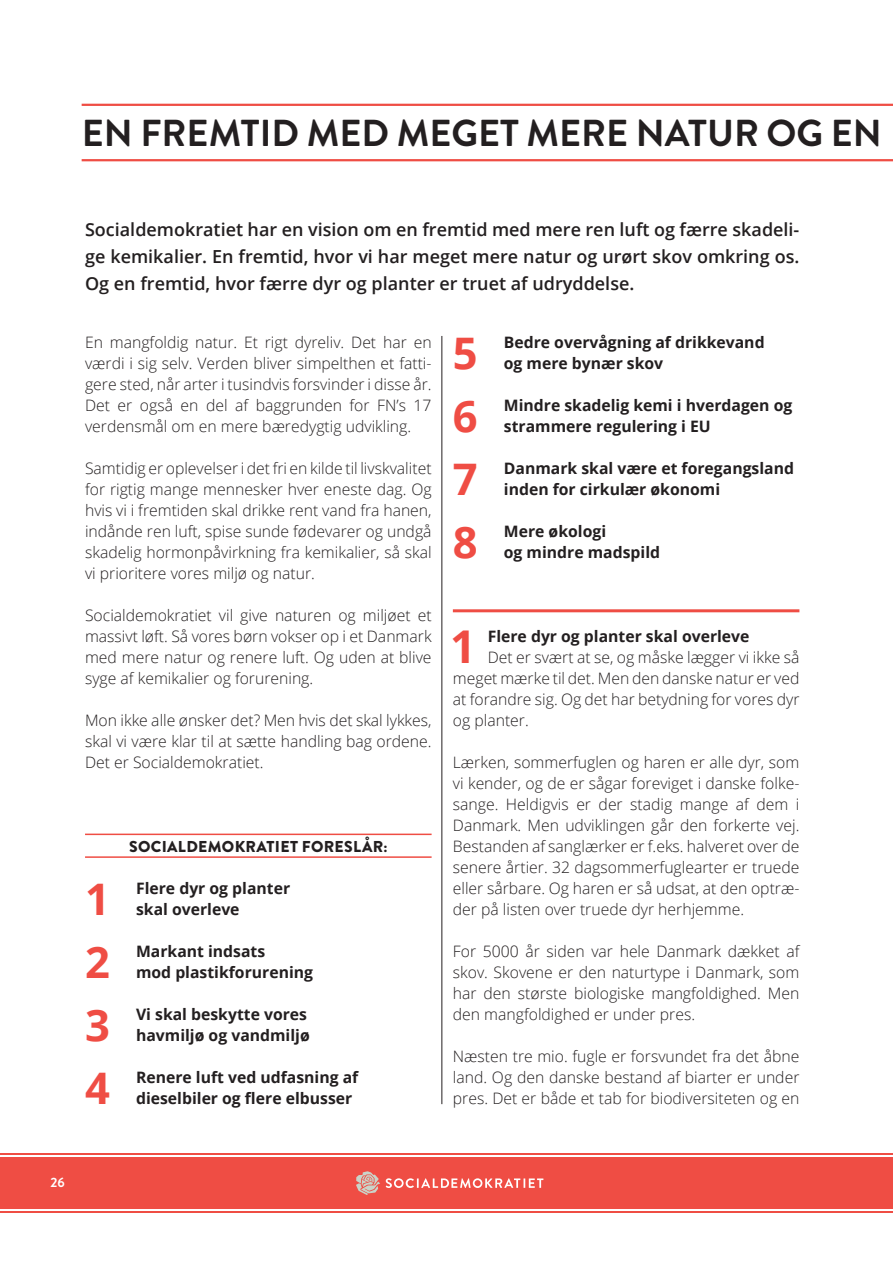
<style>
.page{position:relative;width:893px;height:1263px;background:#fff}
.page>*{position:absolute;margin:0;border:0;box-sizing:border-box;transform-origin:0 0}
.t1{font:700 45.15px "Open Sans";color:#ef4d44}
.t2{font:700 43.5px "Open Sans";color:#ef4d44}
.t3{font:700 37.5px "Brandon Grotesque";color:#231f20}
.t4{font:600 18px/27px "Open Sans";color:#231f20;text-align:justify}
.t5{font:300 15.75px/21px "Open Sans";color:#231f20;text-align:justify}
.t6{font:700 15.75px/21px "Open Sans";color:#231f20}
.t7{font:900 15.75px "Brandon Grotesque";letter-spacing:.02em;color:#231f20}
.t8{font:700 13.5px "Brandon Grotesque";color:#fff}
</style>
<div class="page">
<hr style="left:85px;top:833px;width:347px;height:2px;background:#ef4d44">
<hr style="left:85px;top:856px;width:347px;height:2px;background:#ef4d44">
<hr style="left:453px;top:609px;width:346px;height:3px;background:#ef4d44">
<hr style="left:82px;top:104px;width:811px;height:2px;background:#ef4d44">
<hr style="left:82px;top:159px;width:811px;height:2px;background:#ef4d44">
<div style="left:0;top:1157px;width:893px;height:52px;background:#ef4d44"></div>
<hr style="left:0;top:1153px;width:893px;height:2px;background:#ef4d44">
<hr style="left:0;top:1211px;width:893px;height:2px;background:#ef4d44">
<svg style="left:356px;top:1171px;width:24px;height:24px"></svg>
<svg style="left:386px;top:1178px;width:157px;height:10px"></svg>
<hr style="left:441px;top:336px;width:1px;height:768px;background:#231f20">
<h3 class="t3" style="left:82px;top:107px;width:801px">EN FREMTID MED MEGET MERE NATUR OG EN</h3>
<p class="t4" style="left:85px;top:215px;width:716px">Socialdemokratiet har en vision om en fremtid med mere ren luft og færre skadeli&shy;ge kemikalier. En fremtid, hvor vi har meget mere natur og urørt skov omkring os.<br>Og en fremtid, hvor færre dyr og planter er truet af udryddelse.</p>
<p class="t5" style="left:85px;top:331px;width:348px;text-align:left">En mangfoldig natur. Et rigt dyreliv. Det har en værdi i sig selv. Verden bliver simpelthen et fatti&shy;gere sted, når arter i tusindvis forsvinder i disse år.<br>Det er også en del af baggrunden for FN’s 17 verdensmål om en mere bæredygtig udvikling.</p>
<p class="t5" style="left:85px;top:457px;width:348px">Samtidig er oplevelser i det fri en kilde til livskvalitet for rigtig mange mennesker hver eneste dag. Og hvis vi i fremtiden skal drikke rent vand fra hanen, indånde ren luft, spise sunde fødevarer og undgå skadelig hormonpåvirkning fra kemikalier, så skal vi prioritere vores miljø og natur.</p>
<p class="t5" style="left:85px;top:604px;width:348px">Socialdemokratiet vil give naturen og miljøet et massivt løft. Så vores børn vokser op i et Danmark med mere natur og renere luft. Og uden at blive syge af kemikalier og forurening.</p>
<p class="t5" style="left:85px;top:709px;width:348px;text-align:left">Mon ikke alle ønsker det? Men hvis det skal lykkes, skal vi være klar til at sætte handling bag ordene.<br>Det er Socialdemokratiet.</p>
<p class="t7" style="left:129px;top:835px;width:260px">SOCIALDEMOKRATIET FORESLÅR:</p>
<h2 class="t2" style="left:85px;top:868px;width:26px">1</h2>
<p class="t6" style="left:136px;top:877px;width:156px">Flere dyr og planter skal overleve</p>
<h2 class="t2" style="left:85px;top:931px;width:26px">2</h2>
<p class="t6" style="left:136px;top:940px;width:178px">Markant indsats<br>mod plastikforurening</p>
<h2 class="t2" style="left:85px;top:994px;width:26px">3</h2>
<p class="t6" style="left:136px;top:1003px;width:175px">Vi skal beskytte vores havmiljø og vandmiljø</p>
<h2 class="t2" style="left:85px;top:1057px;width:26px">4</h2>
<p class="t6" style="left:136px;top:1066px;width:224px">Renere luft ved udfasning af dieselbiler og flere elbusser</p>
<h2 class="t2" style="left:453px;top:322px;width:26px">5</h2>
<p class="t6" style="left:504px;top:331px;width:262px">Bedre overvågning af drikkevand og mere bynær skov</p>
<h2 class="t2" style="left:453px;top:385px;width:26px">6</h2>
<p class="t6" style="left:504px;top:394px;width:290px">Mindre skadelig kemi i hverdagen og strammere regulering i EU</p>
<h2 class="t2" style="left:453px;top:448px;width:26px">7</h2>
<p class="t6" style="left:504px;top:457px;width:292px">Danmark skal være et foregangsland inden for cirkulær økonomi</p>
<h2 class="t2" style="left:453px;top:511px;width:26px">8</h2>
<p class="t6" style="left:504px;top:520px;width:158px">Mere økologi<br>og mindre madspild</p>
<h1 class="t1" style="left:450px;top:615px;width:27px">1</h1>
<p class="t6" style="left:488px;top:625px;width:263px">Flere dyr og planter skal overleve</p>
<p class="t5" style="left:453px;top:646px;width:348px;text-indent:35px">Det er svært at se, og måske lægger vi ikke så meget mærke til det. Men den danske natur er ved at forandre sig. Og det har betydning for vores dyr og planter.</p>
<p class="t5" style="left:453px;top:751px;width:348px;text-align:left">Lærken, sommerfuglen og haren er alle dyr, som vi kender, og de er sågar foreviget i danske folke&shy;sange. Heldigvis er der stadig mange af dem i Danmark. Men udviklingen går den forkerte vej.<br>Bestanden af sanglærker er f.eks. halveret over de senere årtier. 32 dagsommerfuglearter er truede eller sårbare. Og haren er så udsat, at den optræ&shy;der på listen over truede dyr herhjemme.</p>
<p class="t5" style="left:453px;top:940px;width:348px">For 5000 år siden var hele Danmark dækket af skov. Skovene er den naturtype i Danmark, som har den største biologiske mangfoldighed. Men den mangfoldighed er under pres.</p>
<p class="t5" style="left:453px;top:1045px;width:348px">Næsten tre mio. fugle er forsvundet fra det åbne land. Og den danske bestand af biarter er under pres. Det er både et tab for biodiversiteten og en</p>
<p class="t8" style="left:51px;top:1173px;width:16px">26</p>
</div>
